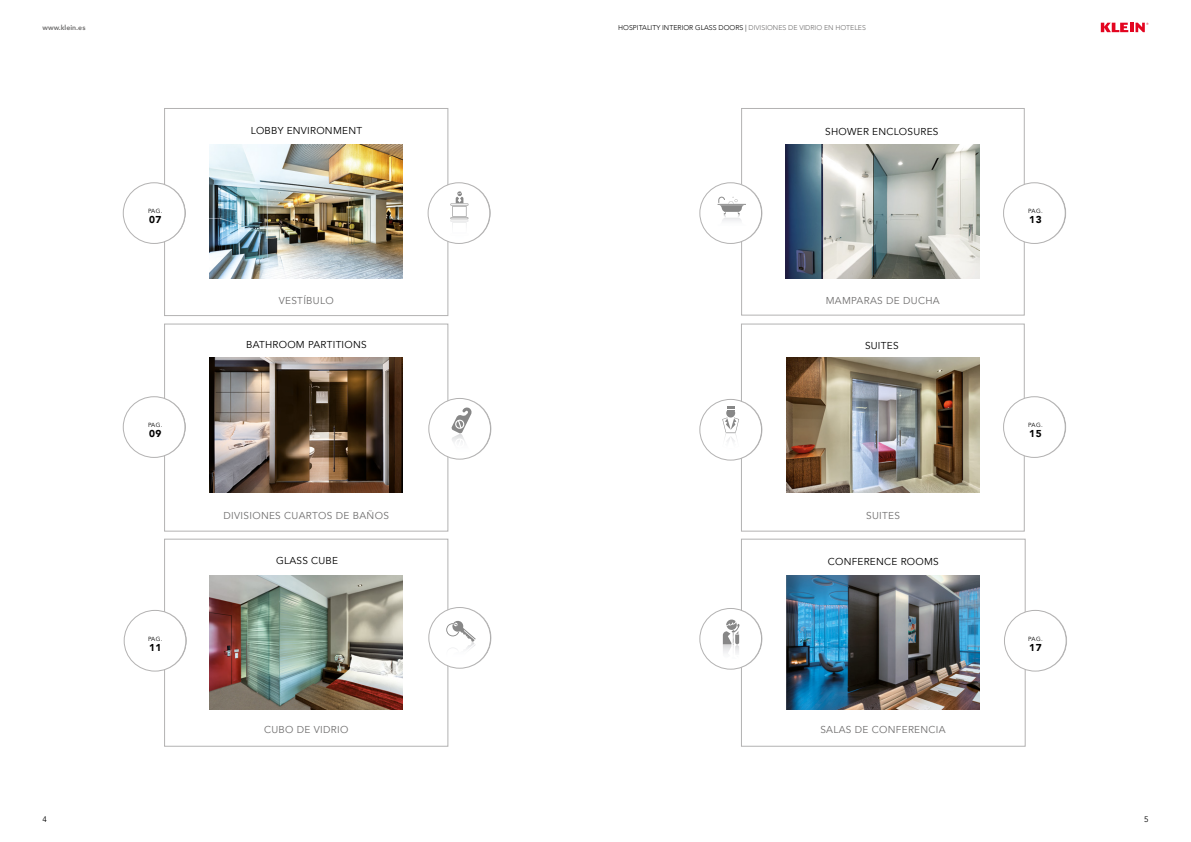
<style>
.page{position:relative;width:1191px;height:842px;background:#fff}
.page>*{position:absolute;margin:0;border:0;box-sizing:border-box;transform-origin:0 0}
.t1{font:10px "Avenir";letter-spacing:.03em;color:#706f6f}
.t2{font:10px "Avenir";letter-spacing:.025em;color:#000}
.t3{font:900 10px "Avenir";letter-spacing:.05em;color:#000}
.t4{font:8px "Avenir";color:#000}
.t5{font:300 7px "Avenir";color:#000}
.t6{font:800 7px "Avenir";color:#706f6f}
.t7{font:6px "Avenir";letter-spacing:.015em;color:#000}
.s1{color:#706f6f}
</style>
<div class="page">
<svg style="left:1100px;top:23px;width:48px;height:9px"></svg>
<div style="left:164px;top:108px;width:284px;height:208px;border:1px solid #b3b2b2"></div>
<div style="left:741px;top:108px;width:283px;height:207px;border:1px solid #b3b2b2"></div>
<img style="left:209px;top:145px;width:193px;height:134px">
<img style="left:785px;top:144px;width:194px;height:135px">
<img style="left:209px;top:358px;width:193px;height:134px">
<img style="left:786px;top:358px;width:193px;height:134px">
<img style="left:209px;top:575px;width:193px;height:135px">
<img style="left:786px;top:575px;width:193px;height:135px">
<div style="left:164px;top:324px;width:284px;height:207px;border:1px solid #b3b2b2"></div>
<div style="left:741px;top:324px;width:283px;height:207px;border:1px solid #b3b2b2"></div>
<div style="left:164px;top:539px;width:284px;height:207px;border:1px solid #b3b2b2"></div>
<div style="left:741px;top:539px;width:284px;height:207px;border:1px solid #b3b2b2"></div>
<div style="left:428px;top:181px;width:64px;height:63px;background:#000;opacity:.75"></div>
<div style="left:700px;top:181px;width:63px;height:63px;background:#000;opacity:.75"></div>
<div style="left:1004px;top:181px;width:63px;height:63px;background:#000;opacity:.75"></div>
<div style="left:1004px;top:395px;width:63px;height:63px;background:#000;opacity:.75"></div>
<div style="left:1005px;top:609px;width:63px;height:63px;background:#000;opacity:.75"></div>
<div style="left:429px;top:397px;width:63px;height:63px;background:#000;opacity:.75"></div>
<div style="left:429px;top:606px;width:63px;height:63px;background:#000;opacity:.75"></div>
<div style="left:700px;top:398px;width:63px;height:63px;background:#000;opacity:.75"></div>
<div style="left:700px;top:607px;width:63px;height:63px;background:#000;opacity:.75"></div>
<svg style="left:451px;top:407px;width:21px;height:46px"></svg>
<svg style="left:717px;top:197px;width:29px;height:36px"></svg>
<svg style="left:446px;top:620px;width:30px;height:43px"></svg>
<svg style="left:722px;top:407px;width:17px;height:50px"></svg>
<svg style="left:450px;top:191px;width:18px;height:48px"></svg>
<svg style="left:723px;top:619px;width:17px;height:40px"></svg>
<div style="left:124px;top:181px;width:63px;height:63px;background:#000;opacity:.75"></div>
<div style="left:124px;top:395px;width:63px;height:63px;background:#000;opacity:.75"></div>
<div style="left:125px;top:609px;width:63px;height:63px;background:#000;opacity:.75"></div>
<p class="t6" style="left:43px;top:22px;width:44px">www.klein.es</p>
<p class="t5" style="left:618px;top:23px;width:249px">HOSPITALITY INTERIOR GLASS DOORS | <span class="s1">DIVISIONES DE VIDRIO EN HOTELES</span></p>
<p class="t2" style="left:251px;top:124px;width:113px">LOBBY ENVIRONMENT</p>
<p class="t2" style="left:825px;top:126px;width:115px">SHOWER ENCLOSURES</p>
<p class="t7" style="left:148px;top:207px;width:16px">PAG.</p>
<p class="t3" style="left:149px;top:211px;width:14px">07</p>
<p class="t7" style="left:1028px;top:207px;width:16px">PAG.</p>
<p class="t3" style="left:1029px;top:211px;width:14px">13</p>
<p class="t1" style="left:279px;top:294px;width:56px">VESTÍBULO</p>
<p class="t1" style="left:825px;top:294px;width:115px">MAMPARAS DE DUCHA</p>
<p class="t2" style="left:246px;top:339px;width:122px">BATHROOM PARTITIONS</p>
<p class="t2" style="left:865px;top:340px;width:35px">SUITES</p>
<p class="t7" style="left:148px;top:421px;width:16px">PAG.</p>
<p class="t3" style="left:149px;top:425px;width:14px">09</p>
<p class="t7" style="left:1028px;top:421px;width:16px">PAG.</p>
<p class="t3" style="left:1029px;top:425px;width:14px">15</p>
<p class="t1" style="left:223px;top:509px;width:167px">DIVISIONES CUARTOS DE BAÑOS</p>
<p class="t1" style="left:866px;top:509px;width:35px">SUITES</p>
<p class="t2" style="left:276px;top:554px;width:63px">GLASS CUBE</p>
<p class="t2" style="left:828px;top:555px;width:112px">CONFERENCE ROOMS</p>
<p class="t7" style="left:148px;top:635px;width:16px">PAG.</p>
<p class="t3" style="left:149px;top:639px;width:14px">11</p>
<p class="t7" style="left:1028px;top:635px;width:16px">PAG.</p>
<p class="t3" style="left:1029px;top:639px;width:14px">17</p>
<p class="t1" style="left:264px;top:724px;width:86px">CUBO DE VIDRIO</p>
<p class="t1" style="left:820px;top:724px;width:127px">SALAS DE CONFERENCIA</p>
<p class="t4" style="left:43px;top:814px;width:6px">4</p>
<p class="t4" style="left:1144px;top:814px;width:6px">5</p>
</div>
